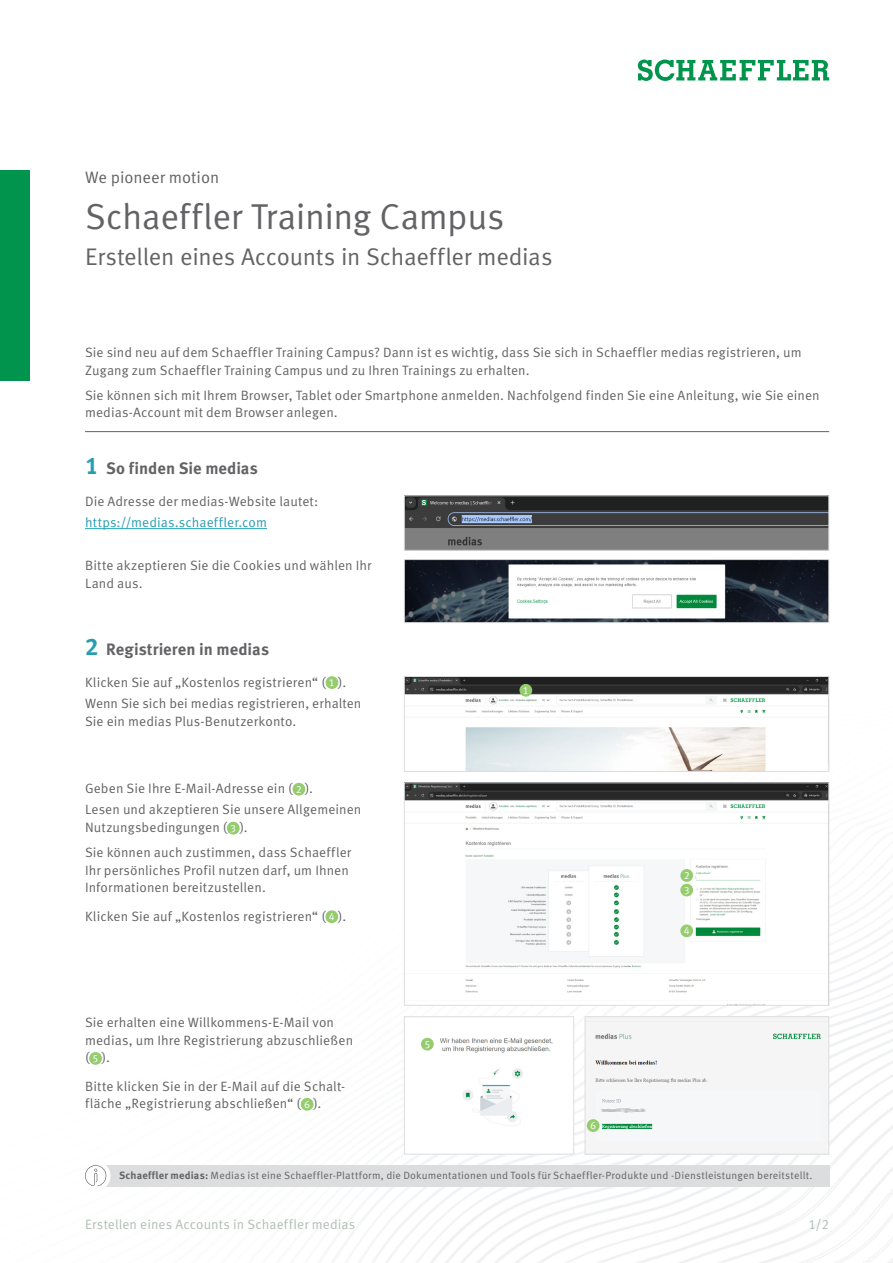
<style>
.page{position:relative;width:893px;height:1263px;background:#fff}
.page>*{position:absolute;margin:0;border:0;box-sizing:border-box;transform-origin:0 0}
.Headline__H1___24pt_28pt{font:36px "Schaeffler Meta";letter-spacing:-.015em;color:#636366}
.Subline__16pt_19pt{font:24px "Schaeffler Meta";letter-spacing:-.01em;color:#636366}
.Overline__Teaser_text___11pt_14pt_bold{font:700 16.5px "Schaeffler Meta";color:#636366}
.Claim__11pt_14pt{font:16.5px "Schaeffler Meta";letter-spacing:-.005em;color:#636366}
.Copy_text__9pt_11_812pt{font:13.5px/17.7px "Schaeffler Meta";letter-spacing:.005em;color:#636366}
.t1{font:13.5px "Schaeffler Meta";letter-spacing:.005em;color:#b2bdb5}
.Copy_text__9pt_11_812pt-2{font:13.5px "Schaeffler Meta";letter-spacing:.005em;color:#269eb1}
.Caption_1__7pt_9pt{font:10.5px "Schaeffler Meta";letter-spacing:.02em;color:#636366}
.Caption_1__7pt_9pt-2{font:10.5px "Schaeffler Meta";color:#fff}
.s1{font-size:24px;color:#269eb1}
.s2{font-weight:700}
</style>
<div class="page">
<svg style="left:638px;top:60px;width:191px;height:21px"></svg>
<hr style="left:85px;top:431px;width:744px;height:1px;background:#636366">
<hr style="left:85px;top:528px;width:182px;height:1px;background:#269eb1">
<div style="left:89px;top:1052px;width:13px;height:13px;background:#94cc6e;border-radius:50%"></div>
<div style="left:301px;top:1098px;width:12px;height:13px;background:#94cc6e;border-radius:50%"></div>
<div style="left:326px;top:676px;width:12px;height:13px;background:#94cc6e;border-radius:50%"></div>
<div style="left:292px;top:783px;width:13px;height:13px;background:#94cc6e;border-radius:50%"></div>
<div style="left:227px;top:822px;width:13px;height:12px;background:#94cc6e;border-radius:50%"></div>
<div style="left:325px;top:910px;width:13px;height:13px;background:#94cc6e;border-radius:50%"></div>
<img style="left:406px;top:678px;width:421px;height:92px">
<div style="left:404px;top:676px;width:425px;height:96px;border:1px solid #dcdddf"></div>
<img style="left:406px;top:784px;width:421px;height:220px">
<div style="left:404px;top:782px;width:425px;height:224px;border:1px solid #dcdddf"></div>
<img style="left:421px;top:1037px;width:132px;height:90px">
<div style="left:404px;top:1016px;width:170px;height:138px;border:1px solid #dcdddf"></div>
<div style="left:587px;top:1018px;width:240px;height:134px;background:#f5f5f5"></div>
<div style="left:585px;top:1016px;width:244px;height:138px;border:1px solid #dcdddf"></div>
<div style="left:519px;top:684px;width:13px;height:13px;background:#94cc6e;border-radius:50%"></div>
<div style="left:680px;top:869px;width:13px;height:13px;background:#94cc6e;border-radius:50%"></div>
<div style="left:680px;top:884px;width:13px;height:12px;background:#94cc6e;border-radius:50%"></div>
<div style="left:680px;top:924px;width:13px;height:13px;background:#94cc6e;border-radius:50%"></div>
<div style="left:421px;top:1038px;width:13px;height:12px;background:#94cc6e;border-radius:50%"></div>
<div style="left:587px;top:1119px;width:13px;height:13px;background:#94cc6e;border-radius:50%"></div>
<div style="left:85px;top:1165px;width:744px;height:21px;background:#dcdddf"></div>
<div style="left:81px;top:1161px;width:30px;height:30px;background:#fff;border-radius:50%"></div>
<svg style="left:85px;top:1165px;width:21px;height:21px"></svg>
<div style="left:0;top:170px;width:30px;height:211px;background:#00944d"></div>
<img style="left:406px;top:497px;width:421px;height:52px">
<div style="left:404px;top:495px;width:425px;height:56px;border:1px solid #dcdddf"></div>
<img style="left:406px;top:561px;width:421px;height:60px">
<div style="left:404px;top:559px;width:425px;height:64px;border:1px solid #dcdddf"></div>
<p class="Claim__11pt_14pt" style="left:85px;top:167px;width:136px">We pioneer motion</p>
<p class="Headline__H1___24pt_28pt" style="left:85px;top:195px;width:421px">Schaeffler Training Campus</p>
<p class="Subline__16pt_19pt" style="left:85px;top:242px;width:469px">Erstellen eines Accounts in Schaeffler medias</p>
<p class="Copy_text__9pt_11_812pt" style="left:85px;top:344px;width:718px">Sie sind neu auf dem Schaeffler Training Campus? Dann ist es wichtig, dass Sie sich in Schaeffler medias registrieren, um<br>Zugang zum Schaeffler Training Campus und zu Ihren Trainings zu erhalten.</p>
<p class="Copy_text__9pt_11_812pt" style="left:85px;top:386px;width:736px">Sie können sich mit Ihrem Browser, Tablet oder Smartphone anmelden. Nachfolgend finden Sie eine Anleitung, wie Sie einen medias-Account mit dem Browser anlegen.</p>
<p class="Overline__Teaser_text___11pt_14pt_bold" style="left:85px;top:458px;width:174px"><span class="s1">1</span> So finden Sie medias</p>
<p class="Copy_text__9pt_11_812pt" style="left:85px;top:493px;width:235px">Die Adresse der medias-Website lautet:</p>
<p class="Copy_text__9pt_11_812pt-2" style="left:85px;top:514px;width:183px">https://medias.schaeffler.com</p>
<p class="Copy_text__9pt_11_812pt" style="left:85px;top:556px;width:288px">Bitte akzeptieren Sie die Cookies und wählen Ihr<br>Land aus.</p>
<p class="Overline__Teaser_text___11pt_14pt_bold" style="left:85px;top:639px;width:186px"><span class="s1">2</span> Registrieren in medias</p>
<p class="Copy_text__9pt_11_812pt" style="left:85px;top:673px;width:263px">Klicken Sie auf „Kostenlos registrieren“ ( ).</p>
<p class="Copy_text__9pt_11_812pt" style="left:85px;top:695px;width:278px">Wenn Sie sich bei medias registrieren, erhalten<br>Sie ein medias Plus-Benutzerkonto.</p>
<p class="Caption_1__7pt_9pt-2" style="left:329px;top:676px;width:7px">1</p>
<p class="Copy_text__9pt_11_812pt" style="left:85px;top:780px;width:230px">Geben Sie Ihre E-Mail-Adresse ein ( ).</p>
<p class="Copy_text__9pt_11_812pt" style="left:85px;top:801px;width:278px">Lesen und akzeptieren Sie unsere Allgemeinen<br>Nutzungsbedingungen ( ).</p>
<p class="Copy_text__9pt_11_812pt" style="left:85px;top:843px;width:268px">Sie können auch zustimmen, dass Schaeffler<br>Ihr persönliches Profil nutzen darf, um Ihnen<br>Informationen bereitzustellen.</p>
<p class="Copy_text__9pt_11_812pt" style="left:85px;top:907px;width:263px">Klicken Sie auf „Kostenlos registrieren“ ( ).</p>
<p class="Caption_1__7pt_9pt-2" style="left:296px;top:783px;width:7px">2</p>
<p class="Caption_1__7pt_9pt-2" style="left:230px;top:822px;width:7px">3</p>
<p class="Caption_1__7pt_9pt-2" style="left:329px;top:910px;width:7px">4</p>
<p class="Copy_text__9pt_11_812pt" style="left:85px;top:1013px;width:270px">Sie erhalten eine Willkommens-E-Mail von medias, um Ihre Registrierung abzuschließen ( ).</p>
<p class="Copy_text__9pt_11_812pt" style="left:85px;top:1077px;width:262px">Bitte klicken Sie in der E-Mail auf die Schalt&shy;fläche „Registrierung abschließen“ ( ).</p>
<p class="Caption_1__7pt_9pt-2" style="left:93px;top:1052px;width:7px">5</p>
<p class="Caption_1__7pt_9pt-2" style="left:304px;top:1098px;width:7px">6</p>
<p class="Caption_1__7pt_9pt-2" style="left:424px;top:1038px;width:7px">5</p>
<p class="Caption_1__7pt_9pt-2" style="left:523px;top:684px;width:7px">1</p>
<p class="Caption_1__7pt_9pt-2" style="left:590px;top:1119px;width:7px">6</p>
<p class="Caption_1__7pt_9pt-2" style="left:684px;top:869px;width:7px">2</p>
<p class="Caption_1__7pt_9pt-2" style="left:684px;top:884px;width:7px">3</p>
<p class="Caption_1__7pt_9pt-2" style="left:684px;top:924px;width:7px">4</p>
<p class="Caption_1__7pt_9pt" style="left:119px;top:1169px;width:695px"><span class="s2">Schaeffler medias:</span> Medias ist eine Schaeffler-Plattform, die Dokumentationen und Tools für Schaeffler-Produkte und -Dienstleistungen bereitstellt.</p>
<p class="t1" style="left:85px;top:1216px;width:272px">Erstellen eines Accounts in Schaeffler medias</p>
<p class="t1" style="left:808px;top:1216px;width:22px">1/2</p>
</div>
